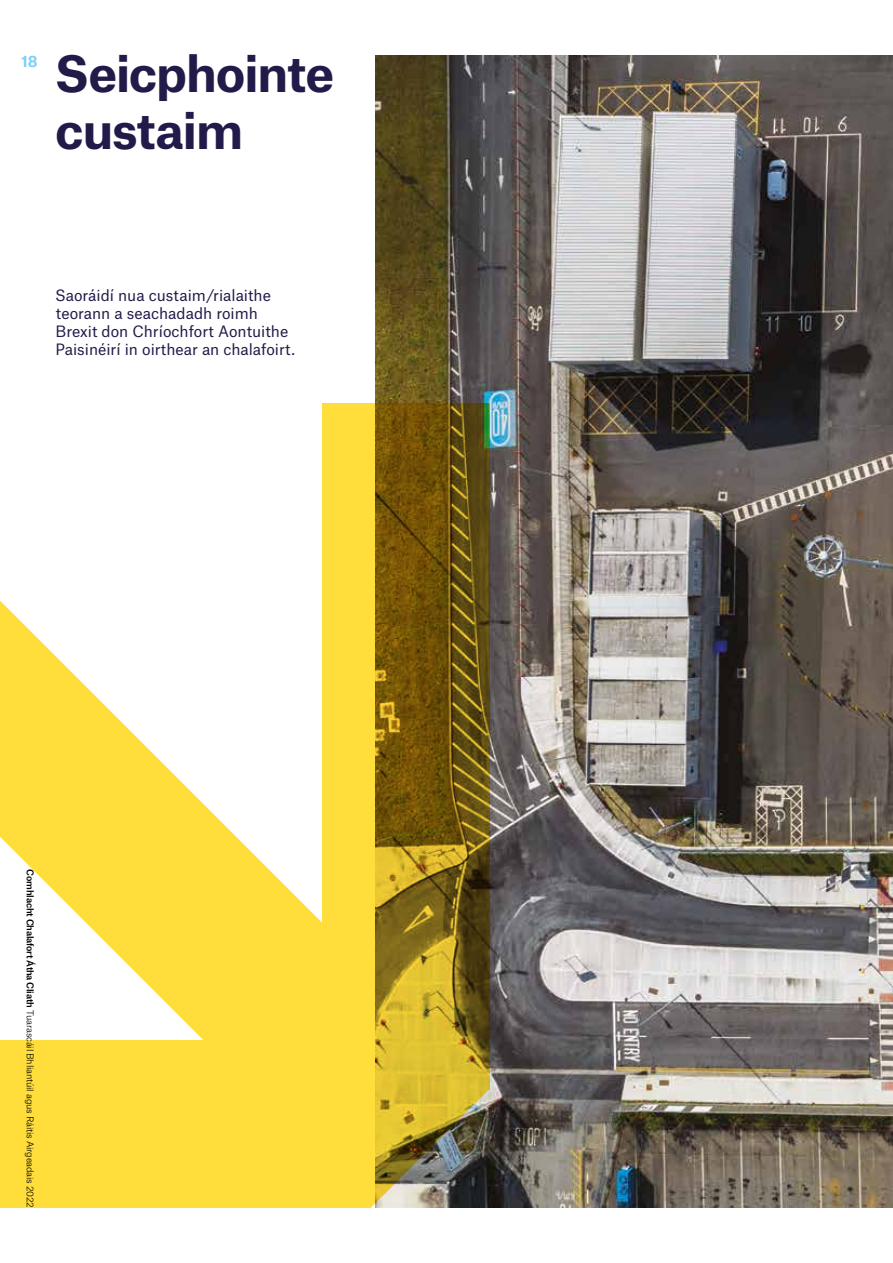
<style>
.page{position:relative;width:893px;height:1263px;background:#fff}
.page>*{position:absolute;margin:0;border:0;box-sizing:border-box;transform-origin:0 0}
.t1{font:700 48px/57px "Atlas Grotesk";letter-spacing:-.025em;color:#221b4a}
.t2{font:15px/18px "Atlas Grotesk";color:#221b4a}
.t3{font:700 15px "Atlas Grotesk";color:#80cff5}
.t4{font:300 9px "Atlas Grotesk";letter-spacing:-.02em;color:#000}
.s1{font-weight:500}
</style>
<div class="page">
<img style="left:376px;top:55px;width:517px;height:1153px">
<svg style="left:0;top:403px;width:489px;height:805px"></svg>
<p class="t3" style="left:21px;top:49px;width:18px">18</p>
<h1 class="t1" style="left:55px;top:40px;width:281px">Seicphointe custaim</h1>
<p class="t2" style="left:55px;top:285px;width:241px">Saoráidí nua custaim/rialaithe teorann a seachadadh roimh Brexit don Chríochfort Aontuithe Paisinéirí in oirthear an chalafoirt.</p>
<p class="t4" style="left:37px;top:869px;width:340px;rotate:90deg"><span class="s1">Comhlacht Chalafort Átha Cliath</span> Tuarascáil Bhliantúil agus Ráitis Airgeadais 2022</p>
</div>
